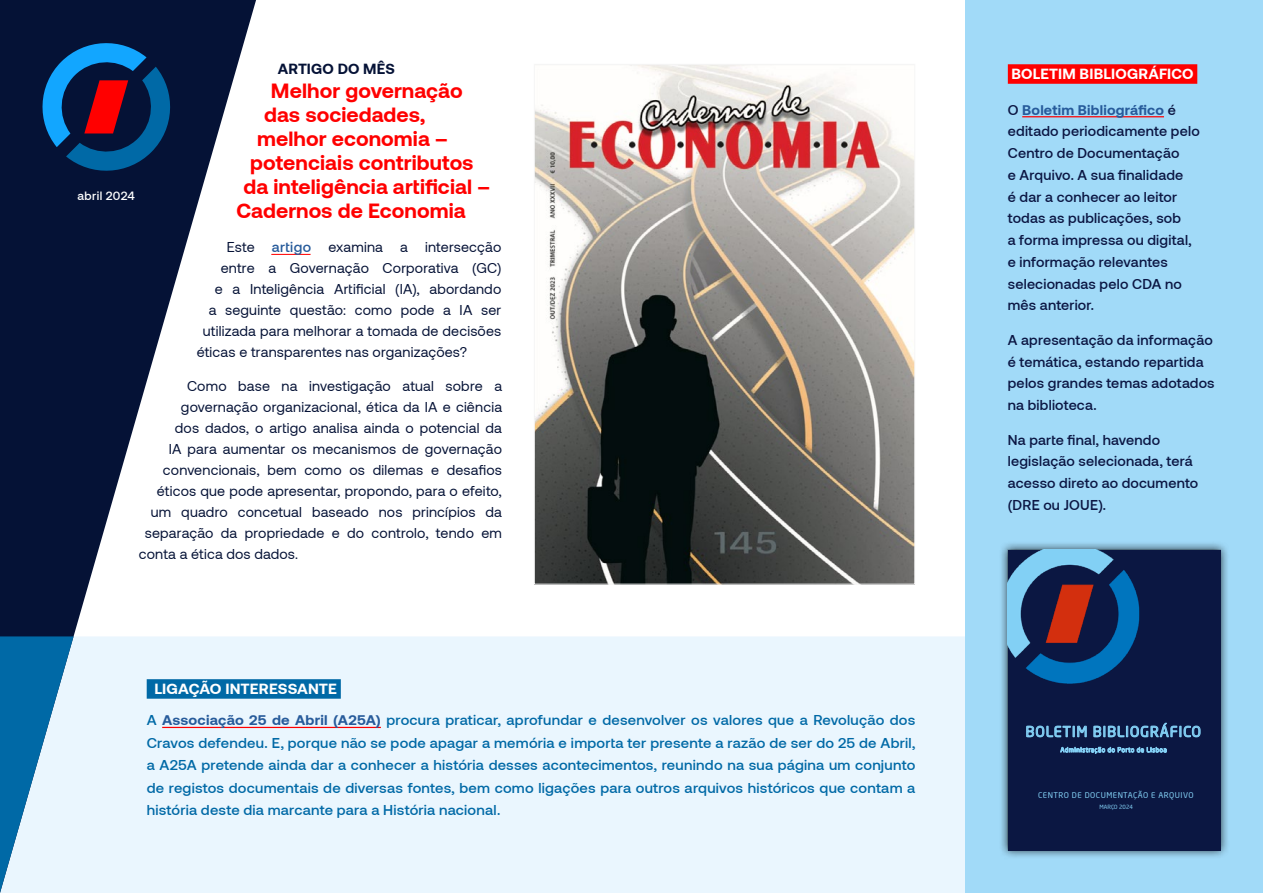
<style>
.page{position:relative;width:1263px;height:893px;background:#fff}
.page>*{position:absolute;margin:0;border:0;box-sizing:border-box;transform-origin:0 0}
.t1{font:700 21px "Aeonik";letter-spacing:.005em;color:#f00}
.t2{font:700 15px "Aeonik";letter-spacing:.005em;color:#fff}
.t3{font:700 15px "Aeonik";letter-spacing:.005em;color:#051236}
.t4{font:14.25px "Aeonik";letter-spacing:.015em;color:#051236}
.t5{font:500 14.25px/22.5px "Aeonik";letter-spacing:.015em;color:#0069a6;text-align:justify}
.t6{font:500 14.25px/21.8px "Aeonik";letter-spacing:.015em;color:#0b1643}
.t7{font:14.25px "Neo Sans";letter-spacing:.065em;color:#83d0f5}
.t8{font:500 12px "Aeonik";letter-spacing:.025em;color:#fff}
.t9{font:7.8px "Neo Sans";letter-spacing:.065em;color:#83d0f5}
.t10{font:6.45px "Neo Sans";letter-spacing:.06em;color:#83d0f5}
.t11{font:5.7px "Neo Sans";color:#83d0f5}
.s1{font-weight:500;color:#275b9b}
.s2{font-weight:700;color:#275b9b}
</style>
<div class="page">
<div style="left:256px;top:636px;width:709px;height:257px;background:#eaf6fe"></div>
<svg style="left:0;top:0;width:256px;height:893px"></svg>
<svg style="left:36px;top:37px;width:140px;height:140px;background:#193462"></svg>
<hr style="left:271px;top:254px;width:40px;height:1px;background:#f00">
<svg style="left:0;top:636px;width:74px;height:257px;background:#73aed0"></svg>
<div style="left:147px;top:679px;width:194px;height:20px;background:#0069a6"></div>
<hr style="left:162px;top:727px;width:219px;height:1px;background:#f00">
<img style="left:536px;top:66px;width:377px;height:517px">
<div style="left:965px;top:0;width:298px;height:893px;background:#a1daf8"></div>
<div style="left:1008px;top:64px;width:189px;height:20px;background:#f00"></div>
<hr style="left:1022px;top:116px;width:142px;height:1px;background:#f00">
<div style="left:999px;top:541px;width:230px;height:318px;background:#000;opacity:.75"></div>
<div style="left:1008px;top:550px;width:212px;height:300px;background:#0b1742"></div>
<img style="left:1008px;top:550px;width:132px;height:134px">
<p class="t3" style="left:278px;top:60px;width:119px">ARTIGO DO MÊS</p>
<h1 class="t1" style="left:271px;top:79px;width:193px">Melhor governação</h1>
<h1 class="t1" style="left:264px;top:103px;width:163px">das sociedades,</h1>
<h1 class="t1" style="left:257px;top:127px;width:192px">melhor economia –</h1>
<h1 class="t1" style="left:250px;top:151px;width:225px">potenciais contributos</h1>
<h1 class="t1" style="left:243px;top:175px;width:248px">da inteligência artificial –</h1>
<h1 class="t1" style="left:236px;top:199px;width:231px">Cadernos de Economia</h1>
<p class="t4" style="left:227px;top:239px;width:276px">Este <span class="s1">artigo</span> examina a intersecção</p>
<p class="t4" style="left:221px;top:260px;width:282px">entre a Governação Corporativa (GC)</p>
<p class="t4" style="left:215px;top:281px;width:288px">e a Inteligência Artificial (IA), abordando</p>
<p class="t4" style="left:209px;top:302px;width:294px">a seguinte questão: como pode a IA ser</p>
<p class="t4" style="left:203px;top:323px;width:300px">utilizada para melhorar a tomada de decisões</p>
<p class="t4" style="left:197px;top:344px;width:272px">éticas e transparentes nas organizações?</p>
<p class="t4" style="left:187px;top:378px;width:316px">Como base na investigação atual sobre a</p>
<p class="t4" style="left:181px;top:399px;width:323px">governação organizacional, ética da IA e ciência</p>
<p class="t4" style="left:175px;top:420px;width:329px">dos dados, o artigo analisa ainda o potencial da</p>
<p class="t4" style="left:169px;top:441px;width:335px">IA para aumentar os mecanismos de governação</p>
<p class="t4" style="left:163px;top:462px;width:341px">convencionais, bem como os dilemas e desafios</p>
<p class="t4" style="left:157px;top:483px;width:347px">éticos que pode apresentar, propondo, para o efeito,</p>
<p class="t4" style="left:151px;top:504px;width:353px">um quadro concetual baseado nos princípios da</p>
<p class="t4" style="left:145px;top:525px;width:359px">separação da propriedade e do controlo, tendo em</p>
<p class="t4" style="left:139px;top:546px;width:161px">conta a ética dos dados.</p>
<p class="t8" style="left:78px;top:189px;width:59px">abril 2024</p>
<p class="t2" style="left:154px;top:680px;width:184px">LIGAÇÃO INTERESSANTE</p>
<p class="t5" style="left:147px;top:709px;width:770px">A <span class="s2">Associação 25 de Abril (A25A)</span> procura praticar, aprofundar e desenvolver os valores que a Revolução dos Cravos defendeu. E, porque não se pode apagar a memória e importa ter presente a razão de ser do 25 de Abril, a A25A pretende ainda dar a conhecer a história desses acontecimentos, reunindo na sua página um conjunto de registos documentais de diversas fontes, bem como ligações para outros arquivos históricos que contam a história deste dia marcante para a História nacional.</p>
<p class="t2" style="left:1011px;top:65px;width:184px">BOLETIM BIBLIOGRÁFICO</p>
<p class="t6" style="left:1008px;top:99px;width:193px">O <span class="s2">Boletim Bibliográfico</span> é editado periodicamente pelo<br>Centro de Documentação<br>e Arquivo. A sua finalidade<br>é dar a conhecer ao leitor todas as publicações, sob<br>a forma impressa ou digital, e informação relevantes selecionadas pelo CDA no mês anterior.</p>
<p class="t6" style="left:1008px;top:329px;width:208px">A apresentação da informação é temática, estando repartida pelos grandes temas adotados na biblioteca.</p>
<p class="t6" style="left:1008px;top:429px;width:192px">Na parte final, havendo legislação selecionada, terá acesso direto ao documento (DRE ou JOUE).</p>
<p class="t7" style="left:1026px;top:723px;width:177px">BOLETIM BIBLIOGRÁFICO</p>
<p class="t10" style="left:1060px;top:746px;width:108px">Administração do Porto de Lisboa</p>
<p class="t9" style="left:1038px;top:790px;width:157px">CENTRO DE DOCUMENTAÇÃO E ARQUIVO</p>
<p class="t11" style="left:1099px;top:804px;width:35px">MARÇO 2024</p>
</div>
